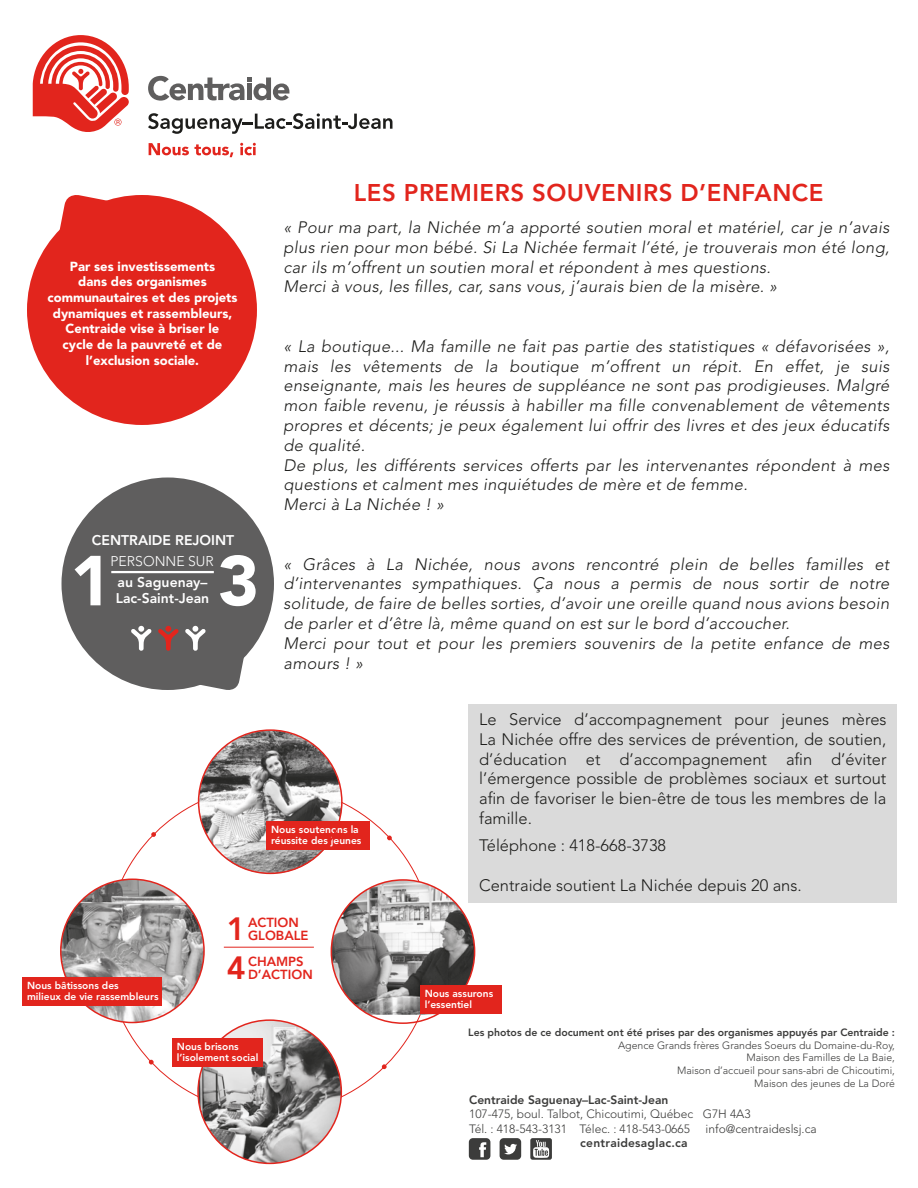
<style>
.page{position:relative;width:918px;height:1188px;background:#fff}
.page>*{position:absolute;margin:0;border:0;box-sizing:border-box;transform-origin:0 0}
.t1{font:900 69.9px "Avenir LT Std";color:#fff}
.t2{font:800 31.95px/39px "Avenir LT Std";color:#e2251d}
.t3{font:800 24px "Avenir LT Std";letter-spacing:.02em;color:#e2251d}
.t4{font:italic 300 16.5px/19.8px "Avenir LT Std";letter-spacing:.02em;color:#1d1d1b}
.t5{font:300 16.5px/19.8px "Avenir LT Std";color:#1d1d1b;text-align:justify}
.t6{font:800 13.95px/16.8px "Avenir LT Std";color:#fff}
.t7{font:300 13.95px "Avenir LT Std";color:#fff}
.t8{font:900 13.05px/15.6px "Avenir LT Std";color:#fff;text-align:center}
.t9{font:800 13.05px/13px "Avenir LT Std";color:#e2251d}
.t10{font:300 12px/14.4px "Avenir LT Std";color:#3c3c3b}
.t11{font:800 12px "Avenir LT Std";color:#3c3c3b}
.t12{font:800 12px "Avenir LT Std";letter-spacing:.02em;color:#3c3c3b}
.t13{font:300 10.5px/12.6px "Avenir LT Std";color:#3c3c3b;text-align:right}
.t14{font:800 10.5px "Avenir LT Std";color:#3c3c3b}
.t15{font:800 10.2px/11.2px "Avenir LT Std";color:#fff}
</style>
<div class="page">
<div style="left:468px;top:704px;width:429px;height:199px;background:#dadada"></div>
<svg style="left:33px;top:35px;width:96px;height:97px"></svg>
<svg style="left:148px;top:76px;width:141px;height:25px"></svg>
<svg style="left:148px;top:113px;width:244px;height:21px"></svg>
<svg style="left:149px;top:143px;width:84px;height:14px"></svg>
<svg style="left:240px;top:143px;width:16px;height:12px"></svg>
<img style="left:198px;top:1020px;width:143px;height:143px;border-radius:72px">
<div style="left:172px;top:1038px;width:91px;height:29px;background:#e2251d"></div>
<img style="left:61px;top:879px;width:143px;height:144px;border-radius:72px">
<div style="left:22px;top:978px;width:140px;height:28px;background:#e2251d"></div>
<img style="left:199px;top:731px;width:143px;height:143px;border-radius:72px">
<div style="left:267px;top:821px;width:103px;height:29px;background:#e2251d"></div>
<img style="left:331px;top:880px;width:144px;height:135px">
<div style="left:420px;top:985px;width:82px;height:28px;background:#e2251d"></div>
<hr style="left:224px;top:947px;width:90px;height:1px;background:#e2251d">
<svg style="left:151px;top:832px;width:5px;height:5px"></svg>
<svg style="left:387px;top:836px;width:5px;height:4px"></svg>
<svg style="left:382px;top:1064px;width:5px;height:5px"></svg>
<svg style="left:149px;top:1060px;width:5px;height:5px"></svg>
<div style="left:62px;top:478px;width:212px;height:212px;background:#5f5e5e;border-radius:50%"></div>
<hr style="left:111px;top:571px;width:103px;height:2px;background:#fff">
<svg style="left:131px;top:626px;width:21px;height:25px"></svg>
<svg style="left:158px;top:625px;width:93px;height:65px"></svg>
<div style="left:27px;top:195px;width:230px;height:230px;background:#e2251d;border-radius:50%"></div>
<svg style="left:52px;top:195px;width:87px;height:44px"></svg>
<svg style="left:469px;top:1138px;width:21px;height:22px"></svg>
<svg style="left:500px;top:1138px;width:21px;height:22px"></svg>
<svg style="left:530px;top:1138px;width:22px;height:22px"></svg>
<p class="t8" style="left:47px;top:258px;width:192px">Par ses investissements<br>dans des organismes communautaires et des projets dynamiques et rassembleurs,<br>Centraide vise à briser le<br>cycle de la pauvreté et de l’exclusion sociale.</p>
<p class="t6" style="left:92px;top:531px;width:144px">CENTRAIDE REJOINT</p>
<h1 class="t1" style="left:70px;top:539px;width:43px">1</h1>
<h1 class="t1" style="left:218px;top:539px;width:43px">3</h1>
<p class="t7" style="left:111px;top:553px;width:105px">PERSONNE SUR</p>
<p class="t6" style="left:116px;top:573px;width:95px">au Saguenay–<br>Lac-Saint-Jean</p>
<h3 class="t3" style="left:354px;top:178px;width:471px">LES PREMIERS SOUVENIRS D’ENFANCE</h3>
<p class="t4" style="left:284px;top:218px;width:607px">« Pour ma part, la Nichée m’a apporté soutien moral et matériel, car je n’avais plus rien pour mon bébé. Si La Nichée fermait l’été, je trouverais mon été long, car ils m’offrent un soutien moral et répondent à mes questions.<br>Merci à vous, les filles, car, sans vous, j’aurais bien de la misère. »</p>
<p class="t4" style="left:284px;top:337px;width:608px">« La boutique... Ma famille ne fait pas partie des statistiques « défavorisées », mais les vêtements de la boutique m’offrent un répit. En effet, je suis enseignante, mais les heures de suppléance ne sont pas prodigieuses. Malgré mon faible revenu, je réussis à habiller ma fille convenablement de vêtements propres et décents; je peux également lui offrir des livres et des jeux éducatifs de qualité.<br>De plus, les différents services offerts par les intervenantes répondent à mes questions et calment mes inquiétudes de mère et de femme.<br>Merci à La Nichée ! »</p>
<p class="t4" style="left:284px;top:554px;width:607px">« Grâces à La Nichée, nous avons rencontré plein de belles familles et d’intervenantes sympathiques. Ça nous a permis de nous sortir de notre solitude, de faire de belles sorties, d’avoir une oreille quand nous avions besoin de parler et d’être là, même quand on est sur le bord d’accoucher.<br>Merci pour tout et pour les premiers souvenirs de la petite enfance de mes amours ! »</p>
<p class="t15" style="left:271px;top:824px;width:92px">Nous soutenons la réussite des jeunes</p>
<p class="t5" style="left:479px;top:709px;width:409px">Le Service d’accompagnement pour jeunes mères La Nichée offre des services de prévention, de soutien, d’éducation et d’accompagnement afin d’éviter l’émergence possible de problèmes sociaux et surtout afin de favoriser le bien-être de tous les membres de la famille.</p>
<p class="t5" style="left:479px;top:835px;width:189px">Téléphone : 418-668-3738</p>
<p class="t5" style="left:479px;top:875px;width:324px">Centraide soutient La Nichée depuis 20 ans.</p>
<p class="t15" style="left:27px;top:980px;width:133px">Nous bâtissons des<br>milieux de vie rassembleurs</p>
<p class="t9" style="left:248px;top:916px;width:62px">ACTION<br>GLOBALE</p>
<p class="t9" style="left:248px;top:955px;width:66px">CHAMPS<br>D’ACTION</p>
<h2 class="t2" style="left:227px;top:909px;width:20px">1<br>4</h2>
<p class="t15" style="left:177px;top:1041px;width:83px">Nous brisons l’isolement social</p>
<p class="t15" style="left:425px;top:987px;width:70px">Nous assurons l’essentiel</p>
<p class="t14" style="left:468px;top:1026px;width:428px">Les photos de ce document ont été prises par des organismes appuyés par Centraide :</p>
<p class="t13" style="left:618px;top:1039px;width:278px">Agence Grands frères Grandes Soeurs du Domaine-du-Roy, Maison des Familles de La Baie,<br>Maison d’accueil pour sans-abri de Chicoutimi,<br>Maison des jeunes de La Doré</p>
<p class="t11" style="left:469px;top:1092px;width:201px">Centraide Saguenay–Lac-Saint-Jean</p>
<p class="t10" style="left:469px;top:1107px;width:283px">107-475, boul. Talbot, Chicoutimi, Québec G7H 4A3<br>Tél. : 418-543-3131 Télec. : 418-543-0665</p>
<p class="t10" style="left:706px;top:1121px;width:113px">info@centraideslsj.ca</p>
<p class="t12" style="left:580px;top:1136px;width:109px">centraidesaglac.ca</p>
</div>
